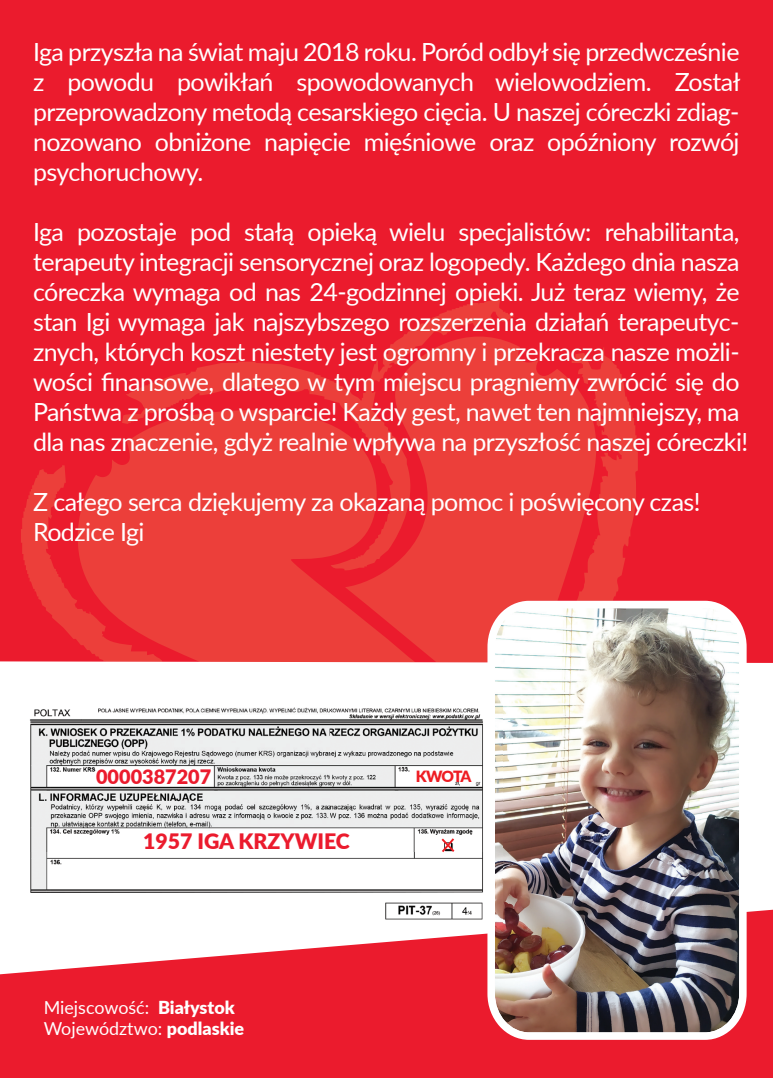
<style>
.page{position:relative;width:773px;height:1078px;background:#fff}
.page>*{position:absolute;margin:0;border:0;box-sizing:border-box;transform-origin:0 0}
.t1{font:25px/30px "Lato";letter-spacing:-.025em;color:#fff}
.t2{font:900 21.25px "Lato";color:#eb1b2d}
.t3{font:900 19.75px "Lato";color:#eb1b2d}
.t4{font:18px/21.5px "Lato";color:#fff}
.t5{font:900 15.5px "Lato";letter-spacing:-.07em;color:#ee1d23}
.s1{font-weight:900}
</style>
<div class="page">
<div style="left:0;top:0;width:772px;height:785px;background:#eb1b2d"></div>
<svg style="left:21px;top:299px;width:616px;height:362px;fill:#eb3d39"></svg>
<svg style="left:78px;top:410px;width:337px;height:251px;fill:#ec3f3a"></svg>
<div style="left:0;top:661px;width:772px;height:124px;background:#fff"></div>
<svg style="left:0;top:909px;width:772px;height:168px;fill:#eb1b2d"></svg>
<img style="left:487px;top:600px;width:259px;height:439px">
<img style="left:18px;top:704px;width:484px;height:221px">
<svg style="left:441px;top:838px;width:13px;height:14px"></svg>
<p class="t1" style="left:33px;top:36px;width:708px;text-align:justify">Iga przyszła na świat maju 2018 roku. Poród odbył się przedwcześnie z powodu powikłań spowodowanych wielowodziem. Został przeprowadzony metodą cesarskiego cięcia. U naszej córeczki zdiag&shy;nozowano obniżone napięcie mięśniowe oraz opóźniony rozwój psychoruchowy.</p>
<p class="t1" style="left:33px;top:216px;width:716px">Iga pozostaje pod stałą opieką wielu specjalistów: rehabilitanta, terapeuty integracji sensorycznej oraz logopedy. Każdego dnia nasza córeczka wymaga od nas 24-godzinnej opieki. Już teraz wiemy, że stan Igi wymaga jak najszybszego rozszerzenia działań terapeutyc&shy;znych, których koszt niestety jest ogromny i przekracza nasze możli&shy;wości finansowe, dlatego w tym miejscu pragniemy zwrócić się do Państwa z prośbą o wsparcie! Każdy gest, nawet ten najmniejszy, ma dla nas znaczenie, gdyż realnie wpływa na przyszłość naszej córeczki!</p>
<p class="t1" style="left:33px;top:486px;width:668px">Z całego serca dziękujemy za okazaną pomoc i poświęcony czas!<br>Rodzice Igi</p>
<p class="t3" style="left:96px;top:761px;width:117px">0000387207</p>
<p class="t5" style="left:416px;top:764px;width:57px">KWOTA</p>
<p class="t2" style="left:143px;top:825px;width:208px">1957 IGA KRZYWIEC</p>
<p class="t4" style="left:44px;top:995px;width:202px">Miejscowość: <span class="s1">Białystok<br></span>Województwo: <span class="s1">podlaskie</span></p>
</div>
